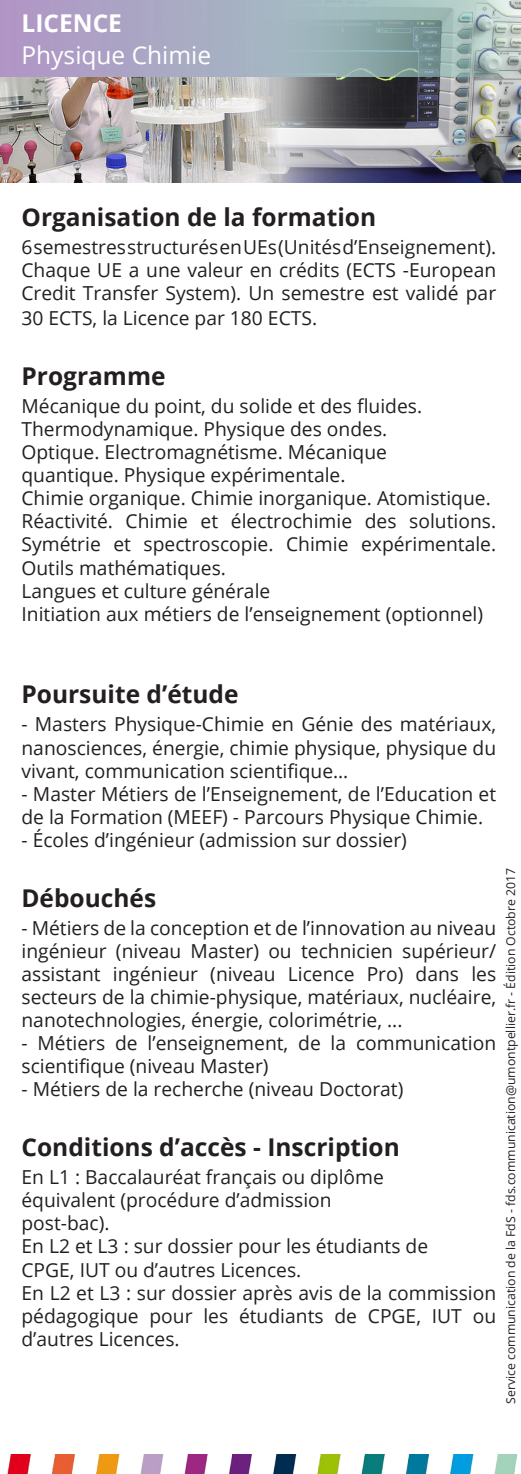
<style>
.page{position:relative;width:521px;height:1474px;background:#fff}
.page>*{position:absolute;margin:0;border:0;box-sizing:border-box;transform-origin:0 0}
.t1{font:700 24.5px "Open Sans";color:#231f20}
.t2{font:24.5px "Open Sans";color:#fff}
.t3{font:700 24.5px "Open Sans";color:#fff}
.Style_de_paragraphe{font:19.25px/23.1px "Open Sans";color:#231f20;text-align:justify}
.Style_de_paragraphe-2{font:12.25px "Open Sans";color:#231f20}
</style>
<div class="page">
<img style="left:0;top:77px;width:253px;height:105px">
<img style="left:253px;top:77px;width:268px;height:105px">
<svg style="left:0;top:0;width:521px;height:77px;background:#a3acbc"></svg>
<img style="left:7px;top:1454px;width:511px;height:19px">
<p class="t3" style="left:21px;top:6px;width:102px">LICENCE</p>
<p class="t2" style="left:21px;top:38px;width:191px">Physique Chimie</p>
<p class="t1" style="left:21px;top:199px;width:356px">Organisation de la formation</p>
<p class="Style_de_paragraphe" style="left:21px;top:234px;width:476px">6 semestres structurés en UEs (Unités d’Enseignement).<br>Chaque UE a une valeur en crédits (ECTS -European Credit Transfer System). Un semestre est validé par</p>
<p class="Style_de_paragraphe" style="left:21px;top:306px;width:297px">30 ECTS, la Licence par 180 ECTS.</p>
<p class="t1" style="left:21px;top:358px;width:146px">Programme</p>
<p class="Style_de_paragraphe" style="left:21px;top:394px;width:402px">Mécanique du point, du solide et des fluides.</p>
<p class="Style_de_paragraphe" style="left:21px;top:417px;width:367px">Thermodynamique. Physique des ondes.</p>
<p class="Style_de_paragraphe" style="left:21px;top:440px;width:367px">Optique. Electromagnétisme. Mécanique</p>
<p class="Style_de_paragraphe" style="left:21px;top:463px;width:325px">quantique. Physique expérimentale.</p>
<p class="Style_de_paragraphe" style="left:21px;top:486px;width:471px">Chimie organique. Chimie inorganique. Atomistique.</p>
<p class="Style_de_paragraphe" style="left:21px;top:509px;width:476px">Réactivité. Chimie et électrochimie des solutions.<br>Symétrie et spectroscopie. Chimie expérimentale.<br>Outils mathématiques.</p>
<p class="Style_de_paragraphe" style="left:21px;top:578px;width:250px">Langues et culture générale</p>
<p class="Style_de_paragraphe" style="left:21px;top:601px;width:463px">Initiation aux métiers de l’enseignement (optionnel)</p>
<p class="t1" style="left:21px;top:677px;width:219px">Poursuite d’étude</p>
<p class="Style_de_paragraphe" style="left:21px;top:712px;width:476px">- Masters Physique-Chimie en Génie des matériaux, nanosciences, énergie, chimie physique, physique du vivant, communication scientifique…</p>
<p class="Style_de_paragraphe" style="left:21px;top:781px;width:476px">- Master Métiers de l’Enseignement, de l’Education et de la Formation (MEEF) - Parcours Physique Chimie.</p>
<p class="Style_de_paragraphe" style="left:21px;top:828px;width:387px">- Écoles d’ingénieur (admission sur dossier)</p>
<p class="t1" style="left:21px;top:880px;width:136px">Débouchés</p>
<p class="Style_de_paragraphe" style="left:21px;top:915px;width:476px">- Métiers de la conception et de l’innovation au niveau ingénieur (niveau Master) ou technicien supérieur/ assistant ingénieur (niveau Licence Pro) dans les secteurs de la chimie-physique, matériaux, nucléaire, nanotechnologies, énergie, colorimétrie, ...</p>
<p class="Style_de_paragraphe" style="left:21px;top:1031px;width:476px">- Métiers de l’enseignement, de la communication scientifique (niveau Master)</p>
<p class="Style_de_paragraphe" style="left:21px;top:1077px;width:383px">- Métiers de la recherche (niveau Doctorat)</p>
<p class="t1" style="left:21px;top:1129px;width:380px">Conditions d’accès - Inscription</p>
<p class="Style_de_paragraphe" style="left:21px;top:1165px;width:364px">En L1 : Baccalauréat français ou diplôme</p>
<p class="Style_de_paragraphe" style="left:21px;top:1188px;width:312px">équivalent (procédure d’admission</p>
<p class="Style_de_paragraphe" style="left:21px;top:1211px;width:90px">post-bac).</p>
<p class="Style_de_paragraphe" style="left:21px;top:1234px;width:408px">En L2 et L3 : sur dossier pour les étudiants de</p>
<p class="Style_de_paragraphe" style="left:21px;top:1257px;width:281px">CPGE, IUT ou d’autres Licences.</p>
<p class="Style_de_paragraphe" style="left:21px;top:1280px;width:476px">En L2 et L3 : sur dossier après avis de la commission pédagogique pour les étudiants de CPGE, IUT ou d’autres Licences.</p>
<p class="Style_de_paragraphe-2" style="left:502px;top:1403px;width:537px;rotate:-90deg">Service communication de la FdS - fds.communication@umontpellier.fr - Édition Octobre 2017</p>
</div>
